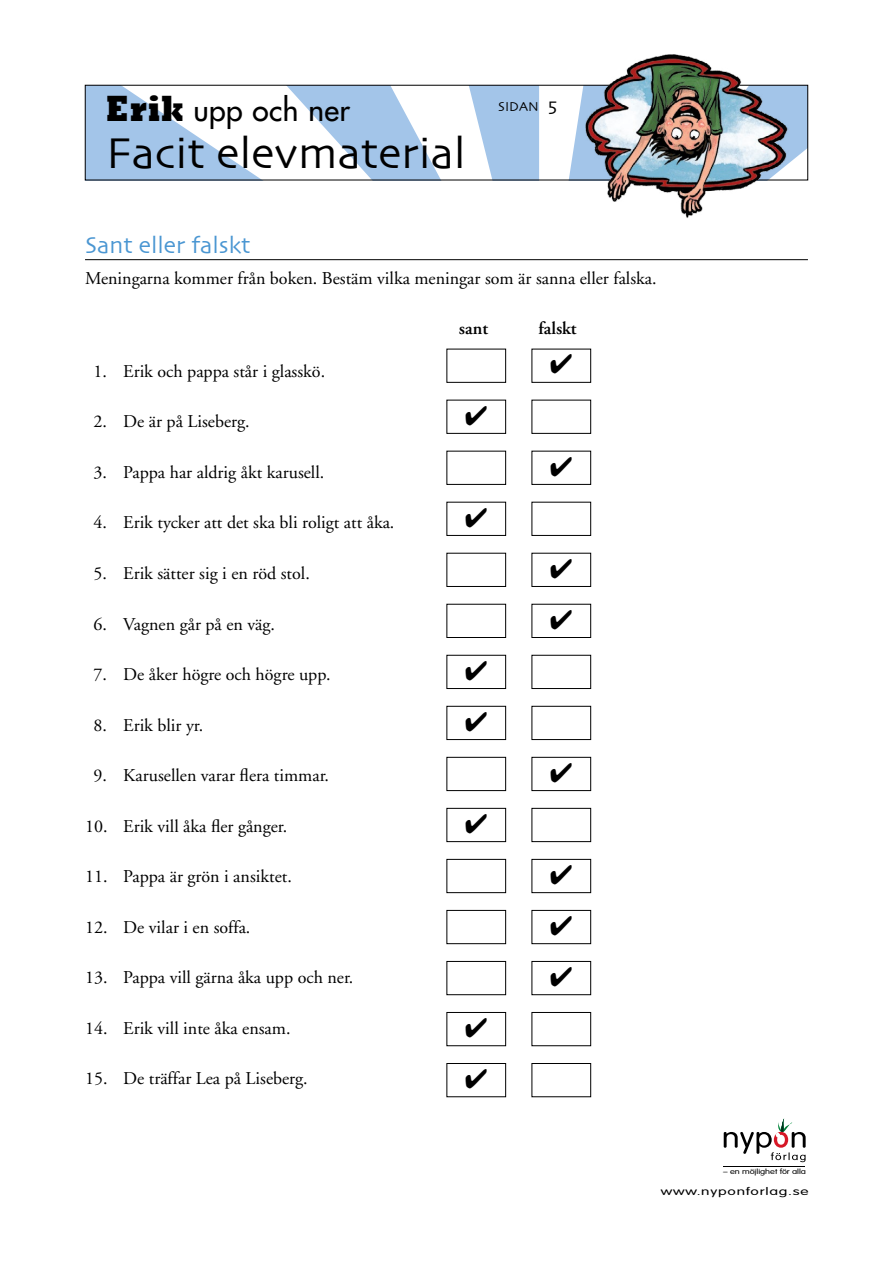
<style>
.page{position:relative;width:893px;height:1263px;background:#fff}
.page>*{position:absolute;margin:0;border:0;box-sizing:border-box;transform-origin:0 0}
.t1{font:45px "Skia";color:#000}
.t2{font:500 30px "Futura Std";letter-spacing:.01em;color:#000}
.t3{font:27px/51px "Zapf Dingbats ITC";color:#000;text-align:justify}
.t4{font:24px "Skia";color:#4a96d2}
.t5{font:18px "Adobe Garamond";color:#000}
.t6{font:600 18px "Adobe Garamond";color:#000}
.t7{font:13.5px "Skia";color:#000}
.t8{font:300 10.5px "VAG Rounded";letter-spacing:.05em;color:#000;scale:1.48 1}
.t9{font:300 7.2px "VAG Rounded";letter-spacing:-.005em;color:#000;scale:1.28 1}
.s1{font-family:"Rockwell";font-weight:800;font-size:37.5px}
.s2{font-size:19.5px}
</style>
<div class="page">
<svg style="left:724px;top:1118px;width:82px;height:44px"></svg>
<hr style="left:724px;top:1167px;width:81px;height:1px;background:#000">
<svg style="left:87px;top:87px;width:719px;height:91px"></svg>
<img style="left:581px;top:54px;width:207px;height:164px">
<hr style="left:85px;top:259px;width:723px;height:1px;background:#000">
<div style="left:446px;top:349px;width:60px;height:34px;border:1px solid #000"></div>
<div style="left:531px;top:349px;width:60px;height:34px;border:1px solid #000"></div>
<div style="left:446px;top:400px;width:60px;height:34px;border:1px solid #000"></div>
<div style="left:531px;top:400px;width:60px;height:34px;border:1px solid #000"></div>
<div style="left:446px;top:451px;width:60px;height:34px;border:1px solid #000"></div>
<div style="left:531px;top:451px;width:60px;height:34px;border:1px solid #000"></div>
<div style="left:446px;top:502px;width:60px;height:34px;border:1px solid #000"></div>
<div style="left:531px;top:502px;width:60px;height:34px;border:1px solid #000"></div>
<div style="left:446px;top:553px;width:60px;height:34px;border:1px solid #000"></div>
<div style="left:531px;top:553px;width:60px;height:34px;border:1px solid #000"></div>
<div style="left:446px;top:604px;width:60px;height:34px;border:1px solid #000"></div>
<div style="left:531px;top:604px;width:60px;height:34px;border:1px solid #000"></div>
<div style="left:446px;top:655px;width:60px;height:34px;border:1px solid #000"></div>
<div style="left:531px;top:655px;width:60px;height:34px;border:1px solid #000"></div>
<div style="left:446px;top:706px;width:60px;height:34px;border:1px solid #000"></div>
<div style="left:531px;top:706px;width:60px;height:34px;border:1px solid #000"></div>
<div style="left:446px;top:757px;width:60px;height:34px;border:1px solid #000"></div>
<div style="left:531px;top:757px;width:60px;height:34px;border:1px solid #000"></div>
<div style="left:446px;top:808px;width:60px;height:34px;border:1px solid #000"></div>
<div style="left:531px;top:808px;width:60px;height:34px;border:1px solid #000"></div>
<div style="left:446px;top:859px;width:60px;height:34px;border:1px solid #000"></div>
<div style="left:531px;top:859px;width:60px;height:34px;border:1px solid #000"></div>
<div style="left:446px;top:910px;width:60px;height:34px;border:1px solid #000"></div>
<div style="left:531px;top:910px;width:60px;height:34px;border:1px solid #000"></div>
<div style="left:446px;top:961px;width:60px;height:34px;border:1px solid #000"></div>
<div style="left:531px;top:961px;width:60px;height:34px;border:1px solid #000"></div>
<div style="left:446px;top:1012px;width:60px;height:34px;border:1px solid #000"></div>
<div style="left:531px;top:1012px;width:60px;height:34px;border:1px solid #000"></div>
<div style="left:446px;top:1063px;width:60px;height:34px;border:1px solid #000"></div>
<div style="left:531px;top:1063px;width:60px;height:34px;border:1px solid #000"></div>
<svg style="left:466px;top:687px;width:21px;height:21px"></svg>
<svg style="left:466px;top:1044px;width:21px;height:21px"></svg>
<svg style="left:551px;top:585px;width:21px;height:21px"></svg>
<h2 class="t2" style="left:106px;top:91px;width:245px"><span class="s1">Erik</span> upp och ner</h2>
<p class="t7" style="left:498px;top:98px;width:60px">SIDAN <span class="s2">5</span></p>
<h1 class="t1" style="left:106px;top:126px;width:361px">Facit elevmaterial</h1>
<h3 class="t4" style="left:85px;top:231px;width:167px">Sant eller falskt</h3>
<p class="t5" style="left:85px;top:269px;width:573px">Meningarna kommer från boken. Bestäm vilka meningar som är sanna eller falska.</p>
<p class="t6" style="left:459px;top:318px;width:31px">sant</p>
<p class="t6" style="left:538px;top:318px;width:40px">falskt</p>
<p class="t5" style="left:94px;top:362px;width:233px">1. Erik och pappa står i glasskö.</p>
<p class="t5" style="left:94px;top:412px;width:158px">2. De är på Liseberg.</p>
<p class="t5" style="left:94px;top:463px;width:232px">3. Pappa har aldrig åkt karusell.</p>
<p class="t5" style="left:94px;top:513px;width:302px">4. Erik tycker att det ska bli roligt att åka.</p>
<p class="t5" style="left:94px;top:564px;width:218px">5. Erik sätter sig i en röd stol.</p>
<p class="t5" style="left:94px;top:614px;width:183px">6. Vagnen går på en väg.</p>
<p class="t5" style="left:94px;top:665px;width:239px">7. De åker högre och högre upp.</p>
<p class="t5" style="left:94px;top:715px;width:111px">8. Erik blir yr.</p>
<p class="t5" style="left:94px;top:766px;width:237px">9. Karusellen varar flera timmar.</p>
<p class="t5" style="left:85px;top:816px;width:204px">10. Erik vill åka fler gånger.</p>
<p class="t5" style="left:85px;top:867px;width:208px">11. Pappa är grön i ansiktet.</p>
<p class="t5" style="left:85px;top:917px;width:167px">12. De vilar i en soffa.</p>
<p class="t5" style="left:85px;top:968px;width:270px">13. Pappa vill gärna åka upp och ner.</p>
<p class="t5" style="left:85px;top:1018px;width:207px">14. Erik vill inte åka ensam.</p>
<p class="t5" style="left:85px;top:1069px;width:224px">15. De träffar Lea på Liseberg.</p>
<h3 class="t3" style="left:550px;top:849px;width:24px">✔ ✔ ✔</h3>
<p class="t9" style="left:723px;top:1167px;width:66px">– en möjlighet för alla</p>
<p class="t8" style="left:661px;top:1185px;width:101px">www.nyponforlag.se</p>
</div>
